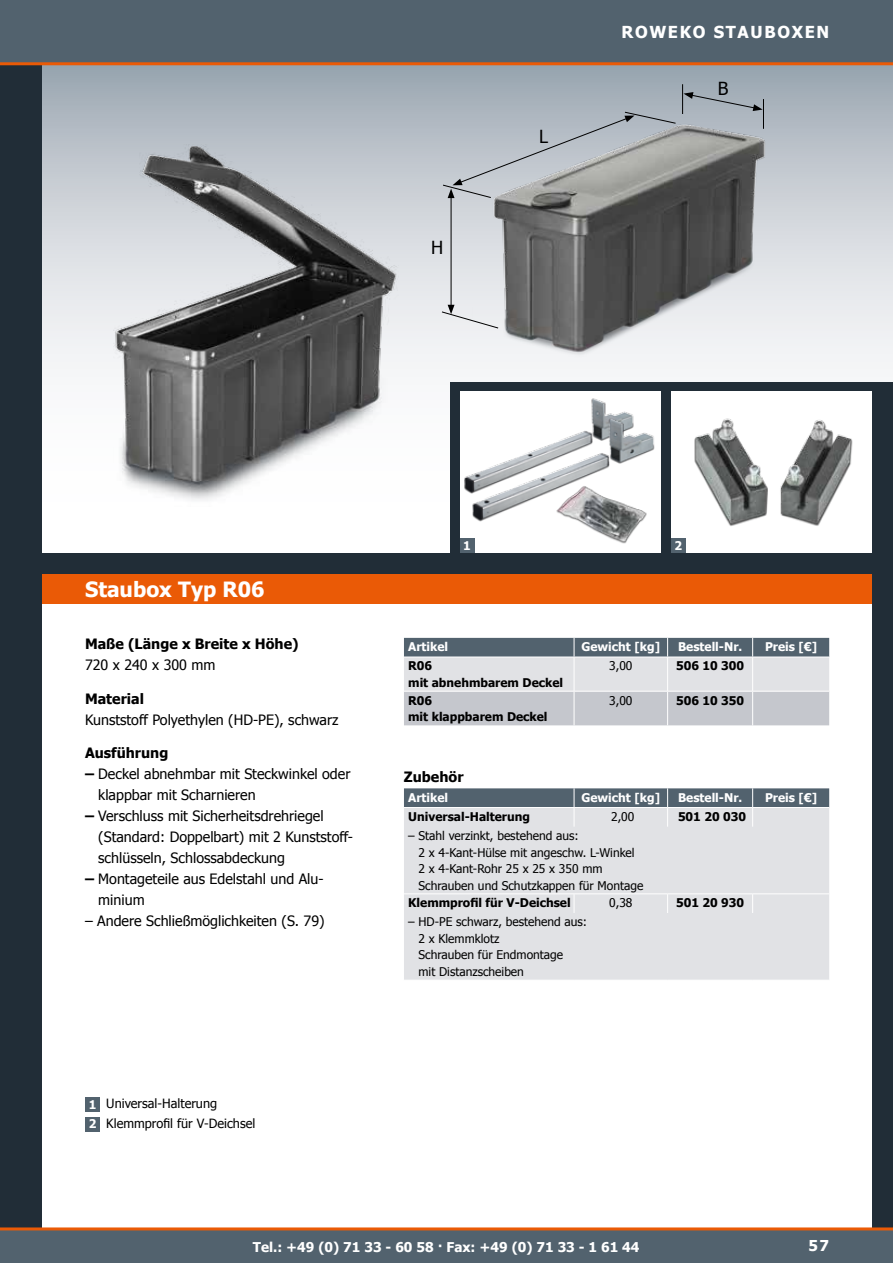
<style>
.page{position:relative;width:893px;height:1263px;background:#212d37}
.page>*{position:absolute;margin:0;border:0;box-sizing:border-box;transform-origin:0 0}
.t1{font:700 21px "Tahoma";color:#fff}
.t2{font:18px "Tahoma";color:#000}
.t3{font:700 16.5px "Tahoma";letter-spacing:.1em;color:#fff}
.t4{font:700 15px "Tahoma";color:#fff}
.t5{font:14.25px/21px "Tahoma";color:#000}
.t6{font:700 14.25px "Tahoma";color:#000}
.t7{font:700 13.5px "Tahoma";color:#fff}
.t8{font:12.75px/19.5px "Tahoma";color:#000}
.t9{font:12px/16.5px "Tahoma";color:#000}
.t10{font:700 12px/16.5px "Tahoma";color:#000}
.t11{font:700 12px "Tahoma";color:#fff}
.s1{font-weight:700}
.s2{font-weight:700;font-size:12px;color:#fff}
</style>
<div class="page">
<svg style="left:43px;top:65px;width:850px;height:488px;background:#d0d5d9"></svg>
<div style="left:43px;top:604px;width:829px;height:659px;background:#fff"></div>
<div style="left:450px;top:383px;width:443px;height:174px;background:#212d37"></div>
<div style="left:460px;top:391px;width:200px;height:162px;background:#fff"></div>
<img style="left:431px;top:85px;width:376px;height:285px">
<img style="left:591px;top:398px;width:42px;height:43px">
<img style="left:464px;top:428px;width:130px;height:64px">
<img style="left:582px;top:499px;width:65px;height:45px">
<img style="left:605px;top:415px;width:50px;height:49px">
<img style="left:469px;top:450px;width:143px;height:73px">
<img style="left:71px;top:118px;width:355px;height:388px">
<div style="left:671px;top:391px;width:201px;height:162px;background:#fff"></div>
<img style="left:694px;top:418px;width:159px;height:108px">
<div style="left:0;top:1229px;width:893px;height:34px;background:#52626e"></div>
<div style="left:0;top:0;width:893px;height:64px;background:#52626e"></div>
<hr style="left:0;top:62px;width:893px;height:3px;background:#ea5a06">
<div style="left:43px;top:574px;width:829px;height:30px;background:#ea5a06"></div>
<hr style="left:0;top:1227px;width:893px;height:3px;background:#ea5a06">
<div style="left:460px;top:538px;width:14px;height:15px;background:#52626e"></div>
<svg style="left:404px;top:638px;width:425px;height:87px;background:#b8bdc3"></svg>
<hr style="left:574px;top:657px;width:1px;height:34px;background:#fff">
<hr style="left:667px;top:657px;width:1px;height:34px;background:#fff">
<hr style="left:752px;top:657px;width:1px;height:34px;background:#fff">
<hr style="left:574px;top:691px;width:1px;height:34px;background:#fff">
<hr style="left:667px;top:691px;width:1px;height:34px;background:#fff">
<hr style="left:752px;top:691px;width:1px;height:34px;background:#fff">
<div style="left:404px;top:827px;width:425px;height:153px;background:#e1e2e5"></div>
<hr style="left:404px;top:893px;width:170px;height:1px;background:#fff">
<hr style="left:574px;top:893px;width:94px;height:1px;background:#fff">
<hr style="left:668px;top:893px;width:85px;height:1px;background:#fff">
<hr style="left:753px;top:893px;width:76px;height:1px;background:#fff">
<svg style="left:404px;top:788px;width:425px;height:39px;background:#9ea6ad"></svg>
<svg style="left:574px;top:894px;width:1px;height:19px"></svg>
<svg style="left:667px;top:894px;width:1px;height:19px"></svg>
<svg style="left:752px;top:894px;width:1px;height:19px"></svg>
<div style="left:85px;top:1097px;width:15px;height:15px;background:#52626e"></div>
<div style="left:85px;top:1117px;width:15px;height:14px;background:#52626e"></div>
<hr style="left:451px;top:196px;width:1px;height:111px;background:#000">
<svg style="left:441px;top:305px;width:58px;height:24px"></svg>
<hr style="left:763px;top:99px;width:1px;height:30px;background:#000">
<svg style="left:683px;top:92px;width:80px;height:19px;background:#99a2aa"></svg>
<hr style="left:682px;top:84px;width:1px;height:30px;background:#000">
<svg style="left:442px;top:111px;width:234px;height:87px;background:#adb2b6"></svg>
<div style="left:671px;top:538px;width:15px;height:15px;background:#52626e"></div>
<p class="t3" style="left:621px;top:20px;width:207px">ROWEKO Stauboxen</p>
<p class="t2" style="left:431px;top:235px;width:11px">H</p>
<p class="t2" style="left:539px;top:124px;width:9px">L</p>
<p class="t2" style="left:718px;top:77px;width:12px">B</p>
<h1 class="t1" style="left:85px;top:574px;width:181px">Staubox Typ R06</h1>
<p class="t6" style="left:85px;top:634px;width:215px">Maße (Länge x Breite x Höhe)</p>
<p class="t5" style="left:85px;top:653px;width:132px">720 x 240 x 300 mm</p>
<p class="t6" style="left:85px;top:688px;width:60px">Material</p>
<p class="t5" style="left:85px;top:708px;width:255px">Kunststoff Polyethylen (HD-PE), schwarz</p>
<p class="t6" style="left:85px;top:743px;width:85px">Ausführung</p>
<p class="t5" style="left:98px;top:763px;width:254px;text-indent:-13px"><span class="s1">–</span> Deckel abnehmbar mit Steckwinkel oder klappbar mit Scharnieren</p>
<p class="t5" style="left:98px;top:805px;width:256px;text-indent:-13px"><span class="s1">–</span> Verschluss mit Sicherheitsdrehriegel (Standard: Doppelbart) mit 2 Kunststoff&shy;schlüsseln, Schlossabdeckung</p>
<p class="t5" style="left:98px;top:868px;width:226px;text-indent:-13px"><span class="s1">–</span> Montageteile aus Edelstahl und Alu&shy;minium</p>
<p class="t5" style="left:85px;top:910px;width:241px">– Andere Schließmöglichkeiten (S. 79)</p>
<p class="t8" style="left:89px;top:1093px;width:168px"><span class="s2">1</span> U niversal-Halterung<br><span class="s2">2</span> Klemmprofil für V-Deichsel</p>
<p class="t11" style="left:463px;top:537px;width:9px">1</p>
<p class="t11" style="left:674px;top:537px;width:9px">2</p>
<p class="t11" style="left:408px;top:638px;width:42px">Artikel</p>
<p class="t11" style="left:582px;top:638px;width:80px">Gewicht [kg]</p>
<p class="t11" style="left:678px;top:638px;width:66px">Bestell-Nr.</p>
<p class="t11" style="left:765px;top:638px;width:54px">Preis [€]</p>
<p class="t10" style="left:408px;top:657px;width:156px">R06<br>mit abnehmbarem Deckel</p>
<p class="t9" style="left:609px;top:657px;width:25px">3,00</p>
<p class="t10" style="left:676px;top:657px;width:70px">506 10 300</p>
<p class="t10" style="left:408px;top:691px;width:141px">R06<br>mit klappbarem Deckel</p>
<p class="t9" style="left:609px;top:691px;width:25px">3,00</p>
<p class="t10" style="left:676px;top:691px;width:70px">506 10 350</p>
<p class="t6" style="left:404px;top:767px;width:61px">Zubehör</p>
<p class="t11" style="left:408px;top:789px;width:42px">Artikel</p>
<p class="t11" style="left:582px;top:789px;width:80px">Gewicht [kg]</p>
<p class="t11" style="left:678px;top:789px;width:66px">Bestell-Nr.</p>
<p class="t11" style="left:765px;top:789px;width:54px">Preis [€]</p>
<p class="t10" style="left:408px;top:808px;width:123px">Universal-Halterung</p>
<p class="t9" style="left:611px;top:808px;width:25px">2,00</p>
<p class="t10" style="left:678px;top:808px;width:70px">501 20 030</p>
<p class="t9" style="left:418px;top:827px;width:226px;text-indent:-10px">– Stahl verzinkt, bestehend aus:<br>2 x 4-Kant-Hülse mit angeschw. L-Winkel 2 x 4-Kant-Rohr 25 x 25 x 350 mm Schrauben und Schutzkappen für Montage</p>
<p class="t10" style="left:408px;top:894px;width:164px">Klemmprofil für V-Deichsel</p>
<p class="t9" style="left:609px;top:894px;width:25px">0,38</p>
<p class="t10" style="left:676px;top:894px;width:70px">501 20 930</p>
<p class="t9" style="left:418px;top:913px;width:170px;text-indent:-10px">– H D-PE schwarz, bestehend aus:<br>2 x Klemmklotz<br>Schrauben für Endmontage<br>mit Distanzscheiben</p>
<p class="t7" style="left:253px;top:1237px;width:388px">Tel.: +49 (0) 71 33 - 60 58 · Fax: +49 (0) 71 33 - 1 61 44</p>
<p class="t4" style="left:809px;top:1235px;width:22px">57</p>
</div>
